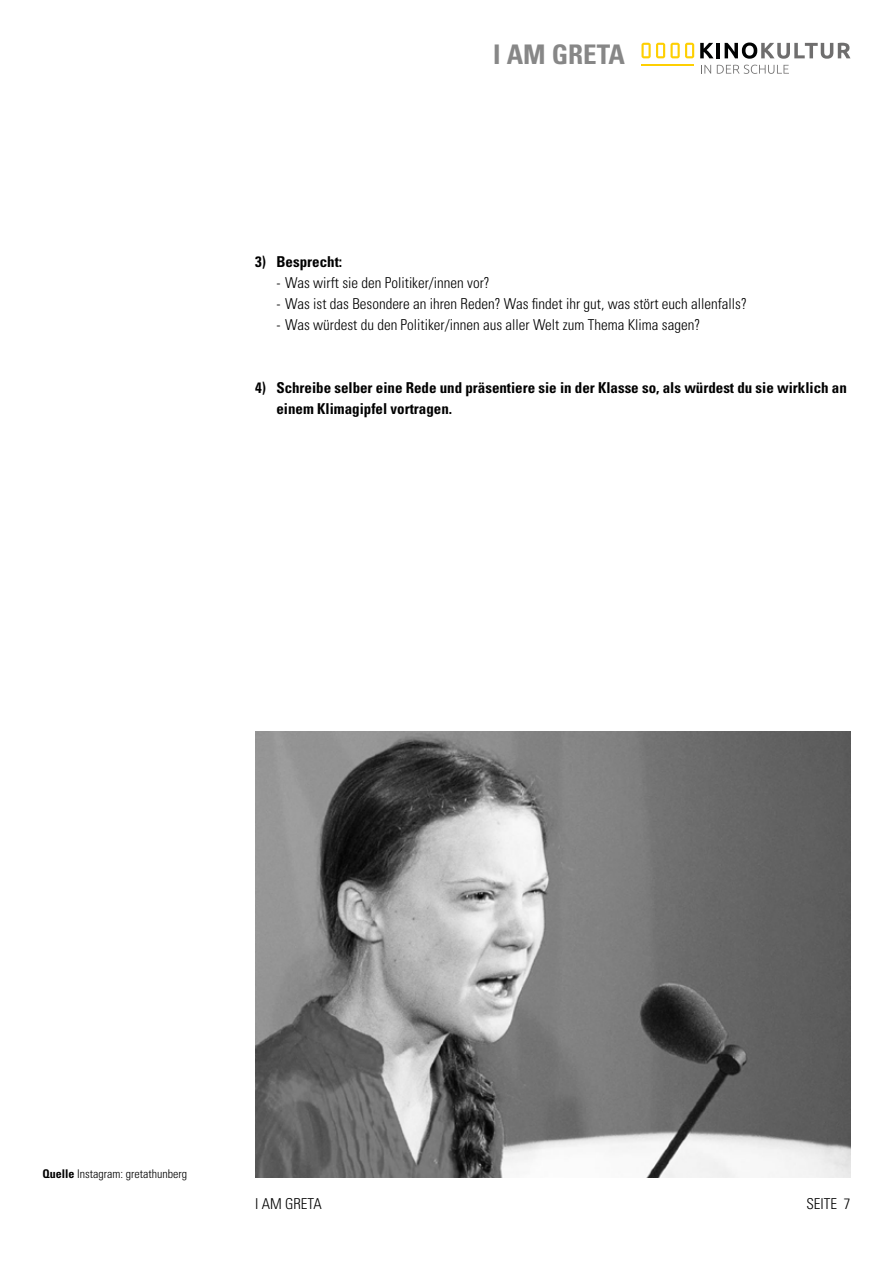
<style>
.page{position:relative;width:893px;height:1263px;background:#fff}
.page>*{position:absolute;margin:0;border:0;box-sizing:border-box;transform-origin:0 0}
.t1{font:700 condensed 27px "Univers";color:#878787}
.t2{font:300 condensed 15px "Univers";color:#000}
.t3{font:700 condensed 15px/21px "Univers";color:#000}
.t4{font:300 condensed 12px "Univers";color:#000}
.s1{font-weight:700}
</style>
<div class="page">
<svg style="left:700px;top:43px;width:13px;height:15px"></svg>
<hr style="left:716px;top:43px;width:4px;height:15px;background:#010202">
<svg style="left:725px;top:43px;width:125px;height:16px"></svg>
<svg style="left:701px;top:65px;width:10px;height:9px"></svg>
<svg style="left:717px;top:65px;width:72px;height:9px"></svg>
<hr style="left:641px;top:65px;width:53px;height:1px;background:#fecf01">
<svg style="left:641px;top:43px;width:53px;height:15px"></svg>
<img style="left:255px;top:731px;width:595px;height:447px">
<h1 class="t1" style="left:493px;top:38px;width:133px">I AM GRETA</h1>
<p class="t3" style="left:255px;top:251px;width:89px">3) Besprecht:</p>
<p class="t2" style="left:276px;top:274px;width:215px">- Was wirft sie den Politiker/innen vor?</p>
<p class="t2" style="left:276px;top:295px;width:472px">- Was ist das Besondere an ihren Reden? Was findet ihr gut, was stört euch allenfalls?</p>
<p class="t2" style="left:276px;top:316px;width:425px">- Was würdest du den Politiker/innen aus aller Welt zum Thema Klima sagen?</p>
<p class="t3" style="left:276px;top:377px;width:572px;text-indent:-21px">4) Schreibe selber eine Rede und präsentiere sie in der Klasse so, als würdest du sie wirklich an einem Klimagipfel vortragen.</p>
<p class="t4" style="left:43px;top:1166px;width:146px"><span class="s1">Quelle</span> Instagram: gretathunberg</p>
<p class="t2" style="left:255px;top:1195px;width:68px">I AM GRETA</p>
<p class="t2" style="left:806px;top:1195px;width:46px">SEITE 7</p>
</div>
